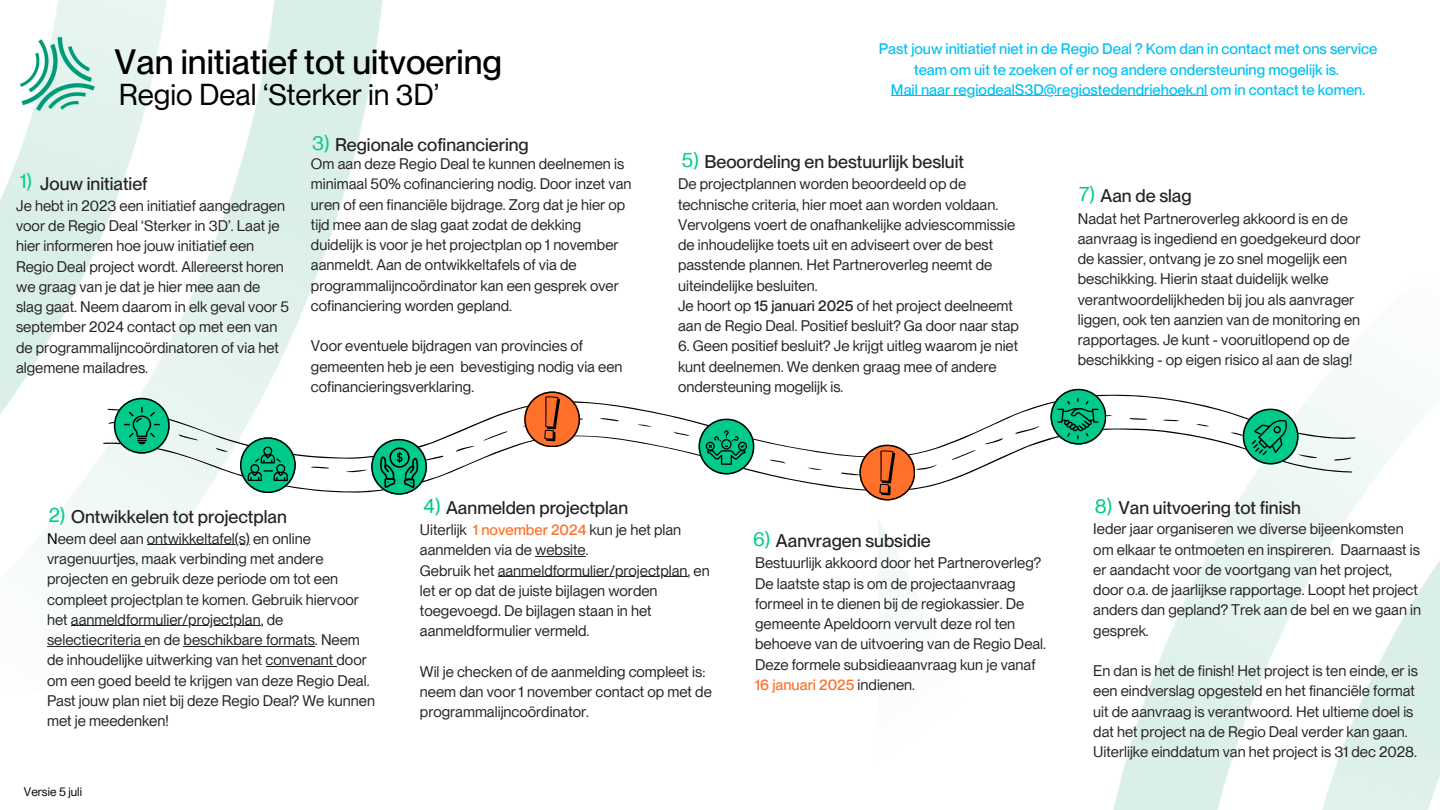
<style>
.page{position:relative;width:1440px;height:810px;background:#fff}
.page>*{position:absolute;margin:0;border:0;box-sizing:border-box;transform-origin:0 0}
.t1{font:500 34.5px "PP Neue Montreal";color:#000}
.t2{font:29.5px "PP Neue Montreal";color:#000}
.t3{font:20px "PP Neue Montreal";color:#00ca8c}
.t4{font:500 18px "PP Neue Montreal";color:#272229}
.t5{font:15px/20.2px "PP Neue Montreal";color:#272229}
.t6{font:500 15px/20.2px "PP Neue Montreal";color:#00c1f4;text-align:center}
.t7{font:12px "PP Neue Montreal";color:#000}
.s1{font-weight:500}
.s2{color:#000}
.s3{font-weight:500;color:#ff702a}
</style>
<div class="page">
<img style="left:1113px;top:385px;width:327px;height:425px">
<img style="left:0;top:0;width:383px;height:626px">
<svg style="left:107px;top:196px;width:276px;height:31px"></svg>
<svg style="left:102px;top:227px;width:624px;height:420px"></svg>
<svg style="left:483px;top:424px;width:25px;height:24px"></svg>
<svg style="left:178px;top:432px;width:21px;height:12px"></svg>
<svg style="left:456px;top:440px;width:18px;height:17px"></svg>
<svg style="left:600px;top:413px;width:19px;height:13px"></svg>
<svg style="left:311px;top:461px;width:18px;height:13px"></svg>
<svg style="left:673px;top:429px;width:17px;height:10px"></svg>
<svg style="left:637px;top:421px;width:15px;height:10px"></svg>
<svg style="left:215px;top:446px;width:13px;height:8px"></svg>
<svg style="left:726px;top:418px;width:627px;height:270px"></svg>
<svg style="left:731px;top:369px;width:626px;height:288px"></svg>
<svg style="left:1015px;top:418px;width:24px;height:23px"></svg>
<svg style="left:952px;top:443px;width:24px;height:24px"></svg>
<svg style="left:985px;top:433px;width:18px;height:17px"></svg>
<svg style="left:1163px;top:415px;width:16px;height:11px"></svg>
<svg style="left:1334px;top:452px;width:17px;height:14px"></svg>
<svg style="left:1129px;top:412px;width:19px;height:13px"></svg>
<svg style="left:770px;top:457px;width:16px;height:9px"></svg>
<svg style="left:1196px;top:421px;width:14px;height:8px"></svg>
<svg style="left:807px;top:464px;width:15px;height:9px"></svg>
<img style="left:0;top:2px;width:129px;height:145px">
<svg style="left:108px;top:398px;width:61px;height:55px;background:#3eb893"></svg>
<svg style="left:699px;top:419px;width:55px;height:55px"></svg>
<svg style="left:841px;top:445px;width:96px;height:55px"></svg>
<svg style="left:523px;top:391px;width:60px;height:56px"></svg>
<svg style="left:1050px;top:389px;width:63px;height:55px"></svg>
<hr style="left:147px;top:545px;width:103px;height:1px;background:#272229">
<hr style="left:71px;top:626px;width:190px;height:1px;background:#272229">
<hr style="left:47px;top:646px;width:97px;height:1px;background:#272229">
<hr style="left:184px;top:646px;width:131px;height:1px;background:#272229">
<hr style="left:266px;top:666px;width:71px;height:1px;background:#272229">
<hr style="left:535px;top:556px;width:51px;height:1px;background:#272229">
<hr style="left:498px;top:576px;width:189px;height:1px;background:#272229">
<hr style="left:891px;top:96px;width:316px;height:1px;background:#00c1f4">
<svg style="left:240px;top:437px;width:56px;height:56px"></svg>
<svg style="left:346px;top:439px;width:98px;height:55px"></svg>
<svg style="left:1231px;top:409px;width:86px;height:55px"></svg>
<p class="t1" style="left:115px;top:41px;width:389px">Van initiatief tot uitvoering</p>
<p class="t2" style="left:119px;top:77px;width:322px">Regio Deal ‘Sterker in 3D’</p>
<h3 class="t3" style="left:20px;top:169px;width:13px">1)</h3>
<p class="t4" style="left:40px;top:173px;width:109px">Jouw initiatief</p>
<h5 class="t5" style="left:16px;top:195px;width:274px">Je hebt in 2023 een initiatief aangedragen voor de Regio Deal ‘Sterker in 3D’. Laat je hier informeren hoe jouw initiatief een Regio Deal project wordt. Allereerst horen we graag van je dat je hier mee aan de slag gaat. Neem daarom in elk geval voor 5 september 2024 contact op met een van de programmalijncoördinatoren of via het algemene mailadres.</h5>
<h6 class="t3" style="left:312px;top:131px;width:19px">3)</h6>
<h4 class="t4" style="left:335px;top:134px;width:195px">Regionale cofinanciering</h4>
<h3 class="t5" style="left:311px;top:154px;width:322px">Om aan deze Regio Deal te kunnen deelnemen is minimaal 50% cofinanciering nodig. Door inzet van uren of een financiële bijdrage. Zorg dat je hier op tijd mee aan de slag gaat zodat de dekking duidelijk is voor je het projectplan op 1 november aanmeldt. Aan de ontwikkeltafels of via de programmalijncoördinator kan een gesprek over cofinanciering worden gepland.</h3>
<h4 class="t5" style="left:311px;top:336px;width:313px">Voor eventuele bijdragen van provincies of gemeenten heb je een bevestiging nodig via een cofinancieringsverklaring.</h4>
<p class="t6" style="left:879px;top:39px;width:500px">Past jouw initiatief niet in de Regio Deal ? Kom dan in contact met ons service team om uit te zoeken of er nog andere ondersteuning mogelijk is.</p>
<p class="t6" style="left:891px;top:79px;width:476px">Mail naar regiodealS3D@regiostedendriehoek.nl om in contact te komen.</p>
<h4 class="t3" style="left:682px;top:148px;width:18px">5)</h4>
<h3 class="t4" style="left:705px;top:151px;width:261px">Beoordeling en bestuurlijk besluit</h3>
<h4 class="t5" style="left:678px;top:174px;width:342px">De projectplannen worden beoordeeld op de technische criteria, hier moet aan worden voldaan.<br>Vervolgens voert de onafhankelijke adviescommissie de inhoudelijke toets uit en adviseert over de best passtende plannen. Het Partneroverleg neemt de uiteindelijke besluiten.<br>Je hoort op <span class="s1">15 januari 2025</span> of het project deelneemt aan de Regio Deal. Positief besluit? Ga door naar stap</h4>
<h4 class="t5" style="left:678px;top:336px;width:342px">6. Geen positief besluit? Je krijgt uitleg waarom je niet kunt deelnemen. We denken graag mee of andere ondersteuning mogelijk is.</h4>
<h6 class="t3" style="left:1079px;top:182px;width:17px">7)</h6>
<h6 class="t4" style="left:1101px;top:185px;width:93px">Aan de slag</h6>
<h6 class="t5" style="left:1078px;top:208px;width:284px">Nadat het Partneroverleg akkoord is en de aanvraag is ingediend en goedgekeurd door de kassier, ontvang je zo snel mogelijk een beschikking. Hierin staat duidelijk welke verantwoordelijkheden bij jou als aanvrager liggen, ook ten aanzien van de monitoring en rapportages. Je kunt - vooruitlopend op de beschikking - op eigen risico al aan de slag!</h6>
<h2 class="t3" style="left:49px;top:502px;width:18px">2)</h2>
<h1 class="t4" style="left:71px;top:506px;width:217px">Ontwikkelen tot projectplan</h1>
<p class="t5" style="left:47px;top:528px;width:265px"><span class="s2">N</span>eem deel aan ontwikkeltafel(s) en online</p>
<h3 class="t5" style="left:47px;top:549px;width:313px">vragenuurtjes, maak verbinding met andere projecten en gebruik deze periode om tot een compleet projectplan te komen. Gebruik hiervoor het aanmeldformulier/projectplan, de</h3>
<h6 class="t5" style="left:47px;top:630px;width:329px">selectiecriteria en de beschikbare formats. Neem de inhoudelijke uitwerking van het convenant door om een goed beeld te krijgen van deze Regio Deal.<br>Past jouw plan niet bij deze Regio Deal? We kunnen met je meedenken!</h6>
<h6 class="t7" style="left:24px;top:784px;width:60px">Versie 5 juli</h6>
<p class="t3" style="left:424px;top:494px;width:18px">4)</p>
<p class="t4" style="left:446px;top:497px;width:184px">Aanmelden projectplan</p>
<h3 class="t5" style="left:420px;top:520px;width:291px">Uiterlijk <span class="s3">1 november 2024</span> kun je het plan aanmelden via de website.<br>Gebruik het aanmeldformulier/projectplan, en</h3>
<h4 class="t5" style="left:420px;top:580px;width:239px">let er op dat de juiste bijlagen worden toegevoegd. De bijlagen staan in het aanmeldformulier vermeld.</h4>
<h4 class="t5" style="left:420px;top:661px;width:293px">Wil je checken of de aanmelding compleet is: neem dan voor 1 november contact op met de programmalijncoördinator.</h4>
<p class="t3" style="left:753px;top:527px;width:18px">6)</p>
<p class="t4" style="left:776px;top:530px;width:156px">Aanvragen subsidie</p>
<h3 class="t5" style="left:755px;top:553px;width:292px">Bestuurlijk akkoord door het Partneroverleg?<br>De laatste stap is om de projectaanvraag formeel in te dienen bij de regiokassier. De gemeente Apeldoorn vervult deze rol ten behoeve van de uitvoering van de Regio Deal.<br>Deze formele subsidieaanvraag kun je vanaf <span class="s3">16 januari 2025</span> indienen.</h3>
<h4 class="t3" style="left:1095px;top:494px;width:19px">8)</h4>
<h3 class="t4" style="left:1118px;top:497px;width:184px">Van uitvoering tot finish</h3>
<h6 class="t5" style="left:1093px;top:519px;width:329px">Ieder jaar organiseren we diverse bijeenkomsten om elkaar te ontmoeten en inspireren. Daarnaast is er aandacht voor de voortgang van het project, door o.a. de jaarlijkse rapportage. Loopt het project anders dan gepland? Trek aan de bel en we gaan in gesprek.</h6>
<p class="t5" style="left:1093px;top:661px;width:326px">En dan is het de finish! Het project is ten einde, er is een eindverslag opgesteld en het financiële format uit de aanvraag is verantwoord. Het ultieme doel is dat het project na de Regio Deal verder kan gaan.<br>Uiterlijke einddatum van het project is 31 dec 2028.</p>
</div>
